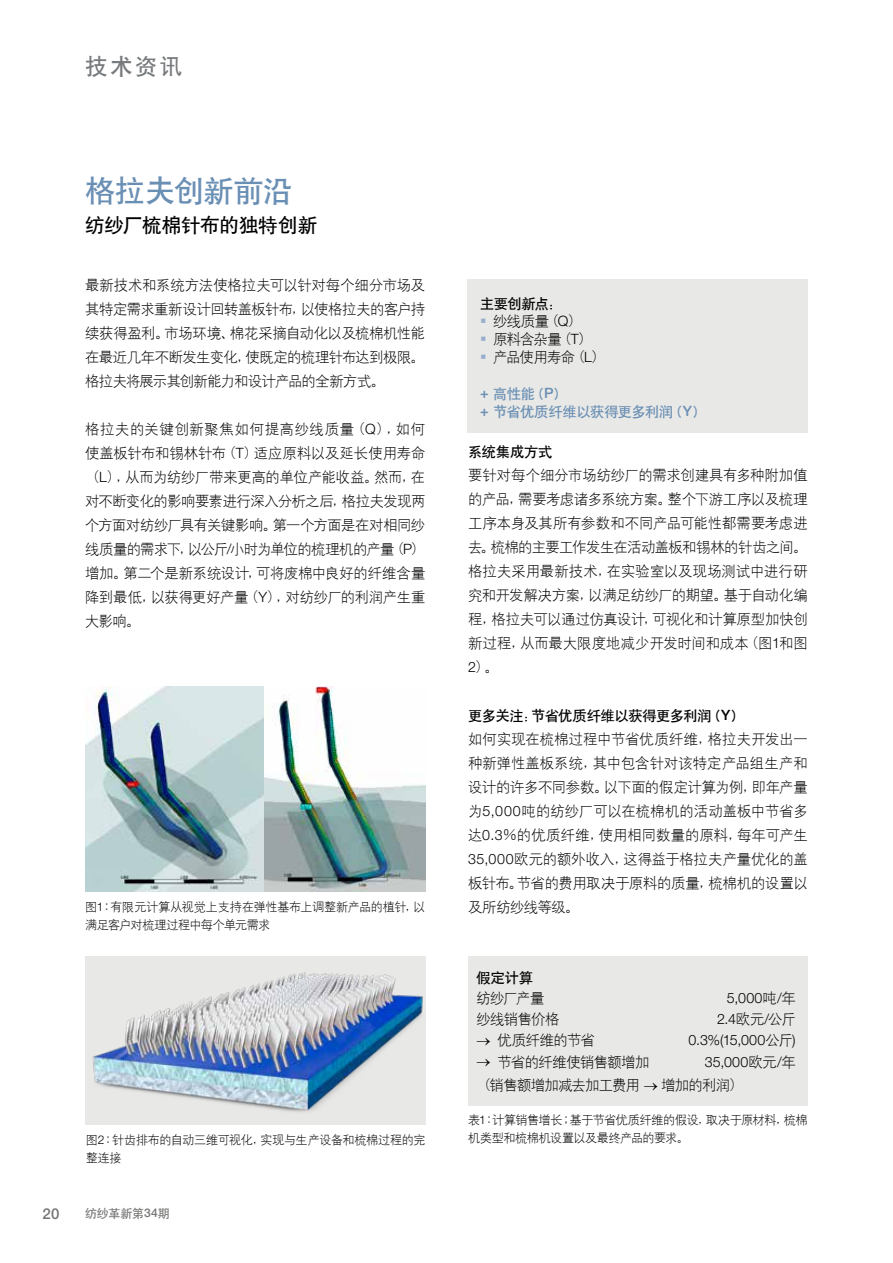
<style>
.page{position:relative;width:893px;height:1263px;background:#fff}
.page>*{position:absolute;margin:0;border:0;box-sizing:border-box;transform-origin:0 0}
.t1{font:30px "H Yb 1 gj";letter-spacing:-.015em;color:#6a8fb4}
.t2{font:22.5px "H Yb 1 gj";color:#777a7c}
.t3{font:19.5px "H Yb 1 gj";letter-spacing:-.005em;color:#000}
.t4{font:500 15px "Helvetica Neue LTW1 G";color:#757574}
.t5{font:14.25px/24px "Hanyi Xi Deng Xian";letter-spacing:-.025em;color:#000;text-align:justify}
.t6{font:300 14.25px "Helvetica Neue LTW1 G";letter-spacing:.02em;color:#000}
.t7{font:14.25px "H Yb 1 gj";letter-spacing:-.025em;color:#000}
.t8{font:14.25px/18px "H Yb 1 gj";letter-spacing:-.03em;color:#6a8fb4}
.t9{font:12px/18px "Hanyi Xi Deng Xian";letter-spacing:-.025em;color:#000}
.t10{font:12px "H Yb 1 gj";letter-spacing:-.015em;color:#757574}
.s1{font-family:"Helvetica Neue LTW1 G";font-weight:300}
.s2{font-family:"Helvetica Neue LTW1 G";font-weight:500}
.s3{font-family:"Hanyi Xi Deng Xian";font-weight:400}
</style>
<div class="page">
<img style="left:85px;top:687px;width:340px;height:205px">
<img style="left:86px;top:956px;width:339px;height:168px">
<div style="left:467px;top:279px;width:341px;height:153px;background:#e8e8e6"></div>
<div style="left:468px;top:956px;width:340px;height:149px;background:#e8e8e6"></div>
<h2 class="t2" style="left:85px;top:55px;width:98px">技术资讯</h2>
<h1 class="t1" style="left:85px;top:176px;width:209px">格拉夫创新前沿</h1>
<h3 class="t3" style="left:85px;top:215px;width:234px">纺纱厂梳棉针布的独特创新</h3>
<p class="t5" style="left:85px;top:273px;width:342px">最新技术和系统方法使格拉夫可以针对每个细分市场及其特定需求重新设计回转盖板针布，以使格拉夫的客户持续获得盈利。市场环境、棉花采摘自动化以及梳棉机性能在最近几年不断发生变化，使既定的梳理针布达到极限。格拉夫将展示其创新能力和设计产品的全新方式。</p>
<p class="t5" style="left:85px;top:417px;width:342px">格拉夫的关键创新聚焦如何提高纱线质量（<span class="s1">Q</span>），如何使盖板针布和锡林针布（<span class="s1">T</span>）适应原料以及延长使用寿命（<span class="s1">L</span>），从而为纺纱厂带来更高的单位产能收益。然而，在对不断变化的影响要素进行深入分析之后，格拉夫发现两个方面对纺纱厂具有关键影响。第一个方面是在对相同纱线质量的需求下，以公斤<span class="s1">/</span>小时为单位的梳理机的产量（<span class="s1">P</span>）增加。第二个是新系统设计，可将废棉中良好的纤维含量降到最低，以获得更好产量（<span class="s1">Y</span>），对纺纱厂的利润产生重大影响。</p>
<p class="t9" style="left:85px;top:898px;width:341px">图<span class="s1">1</span>：有限元计算从视觉上支持在弹性基布上调整新产品的植针，以满足客户对梳理过程中每个单元需求</p>
<p class="t9" style="left:86px;top:1131px;width:341px">图<span class="s1">2</span>：针齿排布的自动三维可视化，实现与生产设备和梳棉过程的完整连接</p>
<p class="t4" style="left:43px;top:1204px;width:18px">20</p>
<p class="t10" style="left:85px;top:1207px;width:86px">纺纱革新第<span class="s2">34</span>期</p>
<p class="t7" style="left:480px;top:297px;width:83px">主要创新点：</p>
<p class="t5" style="left:493px;top:312px;width:114px;line-height:18px;text-align:left">纱线质量（<span class="s1">Q</span>）<br>原料含杂量（<span class="s1">T</span>）产品使用寿命（<span class="s1">L</span>）</p>
<p class="t8" style="left:480px;top:385px;width:227px"><span class="s2">+</span> 高性能（<span class="s2">P</span>）<br><span class="s2">+</span> 节省优质纤维以获得更多利润（<span class="s2">Y</span>）</p>
<p class="t7" style="left:468px;top:445px;width:86px">系统集成方式</p>
<p class="t5" style="left:468px;top:464px;width:341px">要针对每个细分市场纺纱厂的需求创建具有多种附加值的产品，需要考虑诸多系统方案。整个下游工序以及梳理工序本身及其所有参数和不同产品可能性都需要考虑进去。梳棉的主要工作发生在活动盖板和锡林的针齿之间。格拉夫采用最新技术，在实验室以及现场测试中进行研究和开发解决方案，以满足纺纱厂的期望。基于自动化编程，格拉夫可以通过仿真设计，可视化和计算原型加快创新过程，从而最大限度地减少开发时间和成本（图<span class="s1">1</span>和图<span class="s1">2</span>）。</p>
<p class="t7" style="left:468px;top:709px;width:278px">更多关注：节省优质纤维以获得更多利润（<span class="s2">Y</span>）</p>
<p class="t5" style="left:468px;top:728px;width:341px">如何实现在梳棉过程中节省优质纤维，格拉夫开发出一种新弹性盖板系统，其中包含针对该特定产品组生产和设计的许多不同参数。以下面的假定计算为例，即年产量为<span class="s1">5,000</span>吨的纺纱厂可以在梳棉机的活动盖板中节省多达<span class="s1">0.3</span>％的优质纤维，使用相同数量的原料，每年可产生<span class="s1">35,000</span>欧元的额外收入，这得益于格拉夫产量优化的盖板针布。节省的费用取决于原料的质量，梳棉机的设置以及所纺纱线等级。</p>
<p class="t7" style="left:476px;top:971px;width:58px">假定计算</p>
<p class="t5" style="left:476px;top:986px;width:70px">纺纱厂产量</p>
<p class="t6" style="left:727px;top:989px;width:70px">5,000<span class="s3">吨</span>/<span class="s3">年</span></p>
<p class="t5" style="left:476px;top:1007px;width:84px">纱线销售价格</p>
<p class="t6" style="left:717px;top:1010px;width:80px">2.4<span class="s3">欧元</span>/<span class="s3">公斤</span></p>
<p class="t5" style="left:476px;top:1029px;width:120px">→ 优质纤维的节省</p>
<p class="t6" style="left:689px;top:1031px;width:109px">0.3%(15,000<span class="s3">公斤</span>)</p>
<p class="t5" style="left:476px;top:1050px;width:174px">→ 节省的纤维使销售额增加</p>
<p class="t6" style="left:705px;top:1053px;width:92px">35,000<span class="s3">欧元</span>/<span class="s3">年</span></p>
<p class="t5" style="left:476px;top:1073px;width:269px">（销售额增加减去加工费用 → 增加的利润）</p>
<p class="t9" style="left:468px;top:1110px;width:341px">表<span class="s1">1</span>：计算销售增长；基于节省优质纤维的假设，取决于原材料，梳棉机类型和梳棉机设置以及最终产品的要求。</p>
</div>
